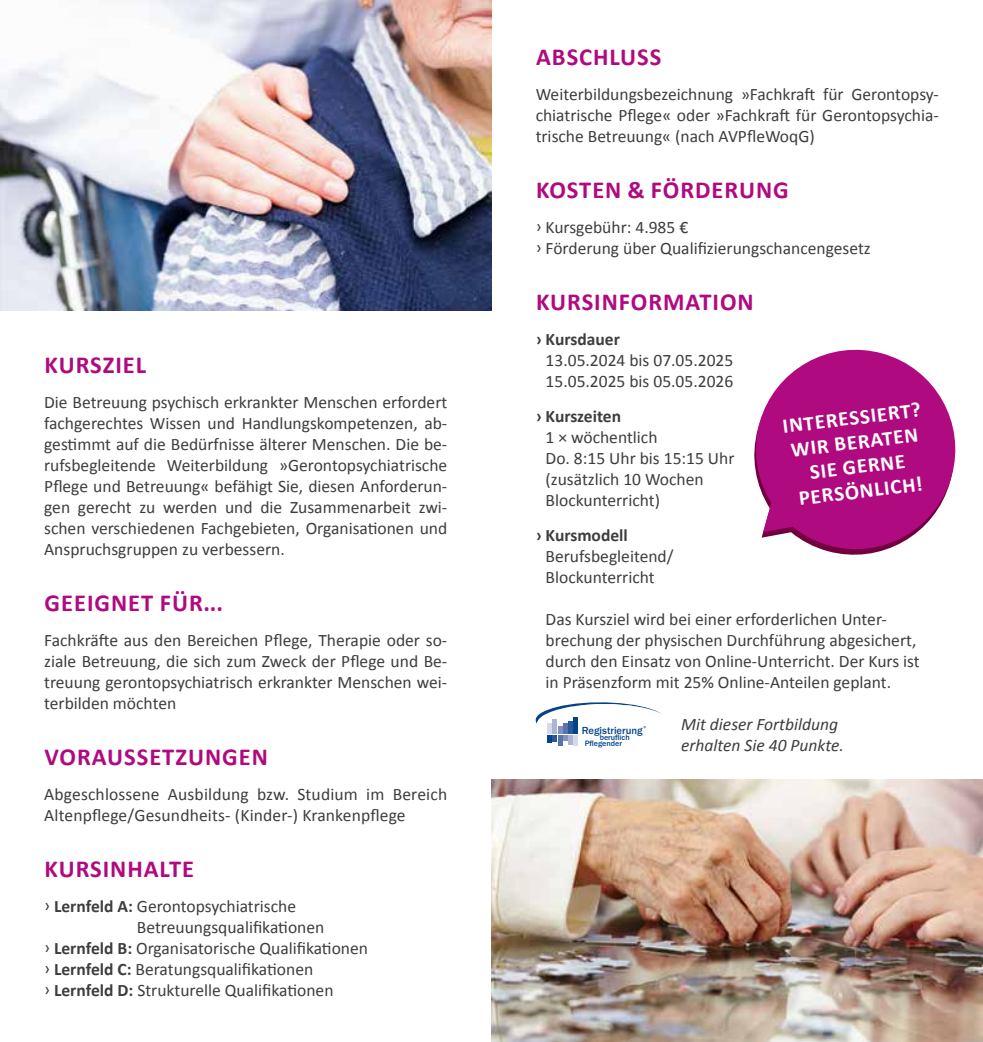
<style>
.page{position:relative;width:983px;height:1042px;background:#fff}
.page>*{position:absolute;margin:0;border:0;box-sizing:border-box;transform-origin:0 0}
.t1{font:700 24.5px "Calibri";letter-spacing:.04em;color:#af0a7f}
.t2{font:700 21px/24.5px "Calibri";color:#fff;text-align:center}
.t3{font:17.5px/21px "Calibri";color:#3d3d3c}
.t4{font:italic 17.5px/21px "Calibri";color:#3d3d3c}
.t5{font:700 17.5px "Calibri";color:#3d3d3c}
.t6{font:500 10.67px "Franklin Gothic";color:#044486}
.t7{font:500 8.05px/6px "Franklin Gothic";color:#044486}
.s1{font-weight:700}
</style>
<div class="page">
<img style="left:0;top:0;width:491px;height:310px">
<img style="left:491px;top:779px;width:491px;height:263px">
<svg style="left:754px;top:349px;width:202px;height:206px;fill:#af0a7f"></svg>
<div style="left:573px;top:735px;width:5px;height:11px;background:#d6d9e9"></div>
<hr style="left:558px;top:735px;width:4px;height:11px;background:#5a74aa">
<svg style="left:535px;top:702px;width:127px;height:42px"></svg>
<h1 class="t1" style="left:45px;top:348px;width:103px">KURSZIEL</h1>
<p class="t3" style="left:44px;top:391px;width:404px;text-align:justify">Die Betreuung psychisch erkrankter Menschen erfordert fachgerechtes Wissen und Handlungskompetenzen, ab&shy;gestimmt auf die Bedürfnisse älterer Menschen. Die be&shy;rufsbegleitende Weiterbildung »Gerontopsychiatrische Pflege und Betreuung« befähigt Sie, diesen Anforderun&shy;gen gerecht zu werden und die Zusammenarbeit zwi&shy;schen verschiedenen Fachgebieten, Organisationen und Anspruchsgruppen zu verbessern.</p>
<h1 class="t1" style="left:45px;top:586px;width:180px">GEEIGNET FÜR...</h1>
<p class="t3" style="left:44px;top:629px;width:404px;text-align:justify">Fachkräfte aus den Bereichen Pflege, Therapie oder so&shy;ziale Betreuung, die sich zum Zweck der Pflege und Be&shy;treuung gerontopsychiatrisch erkrankter Menschen wei&shy;terbilden möchten</p>
<h1 class="t1" style="left:45px;top:740px;width:224px">VORAUSSETZUNGEN</h1>
<p class="t3" style="left:44px;top:783px;width:404px">Abgeschlossene Ausbildung bzw. Studium im Bereich<br>Altenpflege/Gesundheits- (Kinder-) Krankenpflege</p>
<h1 class="t1" style="left:45px;top:852px;width:151px">KURSINHALTE</h1>
<p class="t3" style="left:44px;top:895px;width:253px">ͧ <span class="s1">Lernfeld A:</span> Gerontopsychiatrische</p>
<p class="t3" style="left:137px;top:916px;width:189px">Betreuungsqualifikationen</p>
<p class="t3" style="left:44px;top:937px;width:325px">ͧ <span class="s1">Lernfeld B:</span> Organisatorische Qualifikationen</p>
<p class="t3" style="left:44px;top:958px;width:270px">ͧ <span class="s1">Lernfeld C:</span> Beratungsqualifikationen</p>
<p class="t3" style="left:44px;top:979px;width:291px">ͧ <span class="s1">Lernfeld D:</span> Strukturelle Qualifikationen</p>
<h1 class="t1" style="left:536px;top:40px;width:127px">ABSCHLUSS</h1>
<p class="t3" style="left:535px;top:83px;width:404px;text-align:justify">Weiterbildungsbezeichnung »Fachkraft für Gerontopsy&shy;chiatrische Pflege« oder »Fachkraft für Gerontopsychia&shy;trische Betreuung« (nach AVPfleWoqG)</p>
<h1 class="t1" style="left:536px;top:173px;width:254px">KOSTEN &amp; FÖRDERUNG</h1>
<p class="t3" style="left:535px;top:216px;width:336px">ͧ Kursgebühr: 4.985 €<br>ͧ Förderung über Qualifizierungschancengesetz</p>
<h1 class="t1" style="left:536px;top:285px;width:219px">KURSINFORMATION</h1>
<p class="t5" style="left:535px;top:327px;width:86px">› Kursdauer</p>
<p class="t3" style="left:545px;top:349px;width:189px">13.05.2024 bis 07.05.2025<br>15.05.2025 bis 05.05.2026</p>
<p class="t5" style="left:535px;top:404px;width:87px">› Kurszeiten</p>
<p class="t3" style="left:545px;top:426px;width:190px">1 × wöchentlich<br>Do. 8:15 Uhr bis 15:15 Uhr (zusätzlich 10 Wochen<br>Blockunterricht)</p>
<p class="t5" style="left:535px;top:523px;width:94px">› Kursmodell</p>
<p class="t3" style="left:545px;top:545px;width:129px">Berufsbegleitend/<br>Blockunterricht</p>
<p class="t3" style="left:545px;top:608px;width:375px">Das Kursziel wird bei einer erforderlichen Unter&shy;brechung der physischen Durchführung abgesichert, durch den Einsatz von Online-Unterricht. Der Kurs ist in Präsenzform mit 25% Online-Anteilen geplant.</p>
<p class="t2" style="left:781px;top:413px;width:140px;rotate:-7deg">INTERESSIERT?<br>WIR BERATEN<br>SIE GERNE<br>PERSÖNLICH!</p>
<p class="t6" style="left:581px;top:724px;width:62px">Registrierung</p>
<p class="t7" style="left:584px;top:735px;width:46px;text-indent:15px">beruflich<br>Pflegender</p>
<p class="t4" style="left:681px;top:713px;width:164px">Mit dieser Fortbildung erhalten Sie 40 Punkte.</p>
</div>
